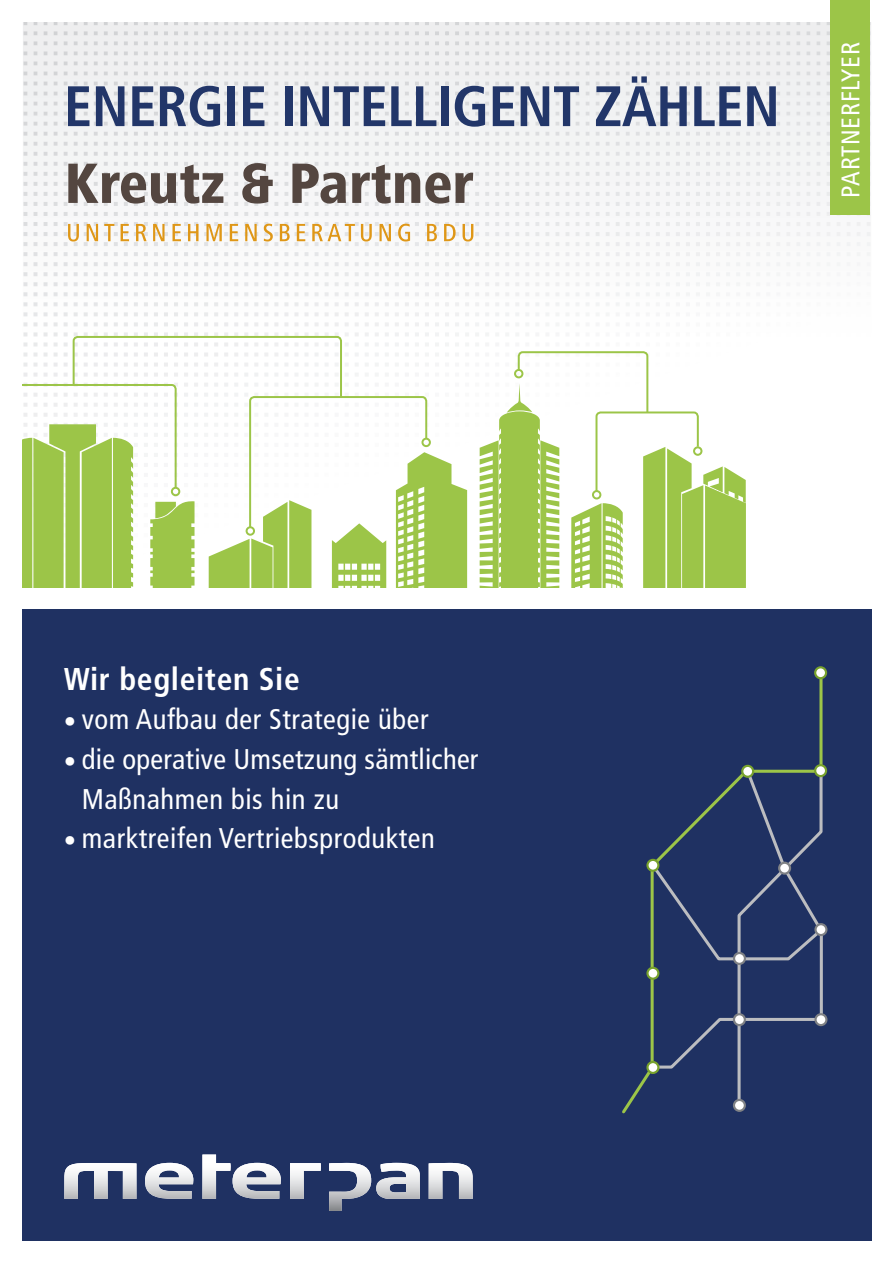
<style>
.page{position:relative;width:893px;height:1263px;background:#fff}
.page>*{position:absolute;margin:0;border:0;box-sizing:border-box;transform-origin:0 0}
.t1{font:700 condensed 57px "Frutiger LT Std";letter-spacing:-.01em;color:#223669}
.t2{font:700 condensed 31.5px "Frutiger LT Std";letter-spacing:.02em;color:#fff}
.t3{font:condensed 28.5px/39.6px "Frutiger LT Std";letter-spacing:.02em;color:#fff}
.t4{font:condensed 25.5px "Frutiger LT Std";letter-spacing:.03em;color:#fff}
.s1{font-size:24.75px}
</style>
<div class="page">
<div style="left:589px;top:35px;width:282px;height:171px;background:#f1f2f3"></div>
<img style="left:23px;top:22px;width:848px;height:13px">
<img style="left:23px;top:312px;width:476px;height:14px">
<svg style="left:22px;top:335px;width:447px;height:253px"></svg>
<svg style="left:480px;top:351px;width:266px;height:237px"></svg>
<div style="left:0;top:609px;width:880px;height:641px;background:#1f3162"></div>
<div style="left:872px;top:0;width:21px;height:1263px;background:#fff"></div>
<div style="left:0;top:0;width:22px;height:1263px;background:#fff"></div>
<hr style="left:819px;top:675px;width:3px;height:97px;background:#9cc548">
<svg style="left:622px;top:768px;width:202px;height:346px"></svg>
<svg style="left:647px;top:1062px;width:11px;height:11px"></svg>
<div style="left:646px;top:1061px;width:13px;height:13px;border:2px solid #78a22d;border-radius:50%"></div>
<div style="left:647px;top:968px;width:11px;height:11px;background:#fff;border-radius:50%"></div>
<div style="left:646px;top:967px;width:13px;height:13px;border:2px solid #78a22d;border-radius:50%"></div>
<div style="left:815px;top:765px;width:11px;height:11px;background:#fff;border-radius:50%"></div>
<div style="left:814px;top:764px;width:13px;height:13px;border:2px solid #78a22d;border-radius:50%"></div>
<div style="left:742px;top:766px;width:11px;height:11px;background:#fff;border-radius:50%"></div>
<div style="left:741px;top:765px;width:13px;height:13px;border:2px solid #78a22d;border-radius:50%"></div>
<div style="left:647px;top:860px;width:11px;height:11px;background:#fff;border-radius:50%"></div>
<div style="left:646px;top:859px;width:13px;height:13px;border:2px solid #78a22d;border-radius:50%"></div>
<div style="left:815px;top:667px;width:11px;height:11px;background:#fff;border-radius:50%"></div>
<div style="left:814px;top:666px;width:13px;height:13px;border:2px solid #78a22d;border-radius:50%"></div>
<div style="left:815px;top:1014px;width:11px;height:11px;background:#fff;border-radius:50%"></div>
<div style="left:814px;top:1013px;width:13px;height:13px;border:2px solid #808285;border-radius:50%"></div>
<div style="left:734px;top:1014px;width:11px;height:11px;background:#fff;border-radius:50%"></div>
<div style="left:733px;top:1013px;width:13px;height:13px;border:2px solid #808285;border-radius:50%"></div>
<div style="left:734px;top:953px;width:11px;height:11px;background:#fff;border-radius:50%"></div>
<div style="left:733px;top:952px;width:13px;height:13px;border:2px solid #808285;border-radius:50%"></div>
<div style="left:779px;top:863px;width:11px;height:10px;background:#fff;border-radius:50%"></div>
<div style="left:778px;top:862px;width:13px;height:13px;border:2px solid #808285;border-radius:50%"></div>
<div style="left:815px;top:924px;width:11px;height:11px;background:#fff;border-radius:50%"></div>
<div style="left:814px;top:923px;width:13px;height:13px;border:2px solid #808285;border-radius:50%"></div>
<div style="left:734px;top:1100px;width:11px;height:11px;background:#fff;border-radius:50%"></div>
<div style="left:733px;top:1099px;width:13px;height:13px;border:2px solid #808285;border-radius:50%"></div>
<div style="left:1px;top:1242px;width:892px;height:21px;background:#fff"></div>
<div style="left:830px;top:0;width:40px;height:215px;background:#9cc548"></div>
<img style="left:329px;top:1163px;width:144px;height:48px">
<img style="left:64px;top:1154px;width:257px;height:45px">
<svg style="left:68px;top:164px;width:155px;height:40px"></svg>
<svg style="left:242px;top:163px;width:31px;height:41px"></svg>
<svg style="left:292px;top:164px;width:54px;height:40px"></svg>
<svg style="left:352px;top:164px;width:121px;height:40px"></svg>
<svg style="left:68px;top:224px;width:11px;height:17px"></svg>
<svg style="left:87px;top:224px;width:11px;height:17px"></svg>
<svg style="left:104px;top:224px;width:10px;height:17px"></svg>
<svg style="left:121px;top:224px;width:8px;height:17px"></svg>
<svg style="left:136px;top:224px;width:11px;height:17px"></svg>
<svg style="left:153px;top:224px;width:12px;height:17px"></svg>
<svg style="left:173px;top:224px;width:8px;height:17px"></svg>
<svg style="left:188px;top:224px;width:11px;height:17px"></svg>
<svg style="left:206px;top:224px;width:16px;height:17px"></svg>
<svg style="left:230px;top:224px;width:8px;height:17px"></svg>
<svg style="left:245px;top:224px;width:12px;height:17px"></svg>
<svg style="left:264px;top:224px;width:9px;height:17px"></svg>
<svg style="left:280px;top:224px;width:10px;height:17px"></svg>
<svg style="left:297px;top:224px;width:8px;height:17px"></svg>
<svg style="left:312px;top:224px;width:43px;height:17px"></svg>
<svg style="left:361px;top:224px;width:11px;height:17px"></svg>
<svg style="left:379px;top:224px;width:12px;height:17px"></svg>
<svg style="left:398px;top:224px;width:12px;height:17px"></svg>
<svg style="left:427px;top:224px;width:10px;height:17px"></svg>
<svg style="left:444px;top:224px;width:12px;height:17px"></svg>
<svg style="left:463px;top:224px;width:10px;height:17px"></svg>
<h1 class="t1" style="left:64px;top:73px;width:718px">ENERGIE INTELLIGENT ZÄHLEN</h1>
<p class="t4" style="left:836px;top:198px;width:157px;rotate:-90deg">PARTNERFLYER</p>
<p class="t2" style="left:64px;top:660px;width:237px">Wir begleiten Sie</p>
<p class="t3" style="left:64px;top:700px;width:366px"><span class="s1">•</span> vom Aufbau der Strategie über</p>
<p class="t3" style="left:82px;top:739px;width:398px;text-indent:-18px"><span class="s1">•</span> die operative Umsetzung sämtlicher<br>Maßnahmen bis hin zu</p>
<p class="t3" style="left:64px;top:819px;width:373px"><span class="s1">•</span> marktreifen Vertriebsprodukten</p>
</div>
